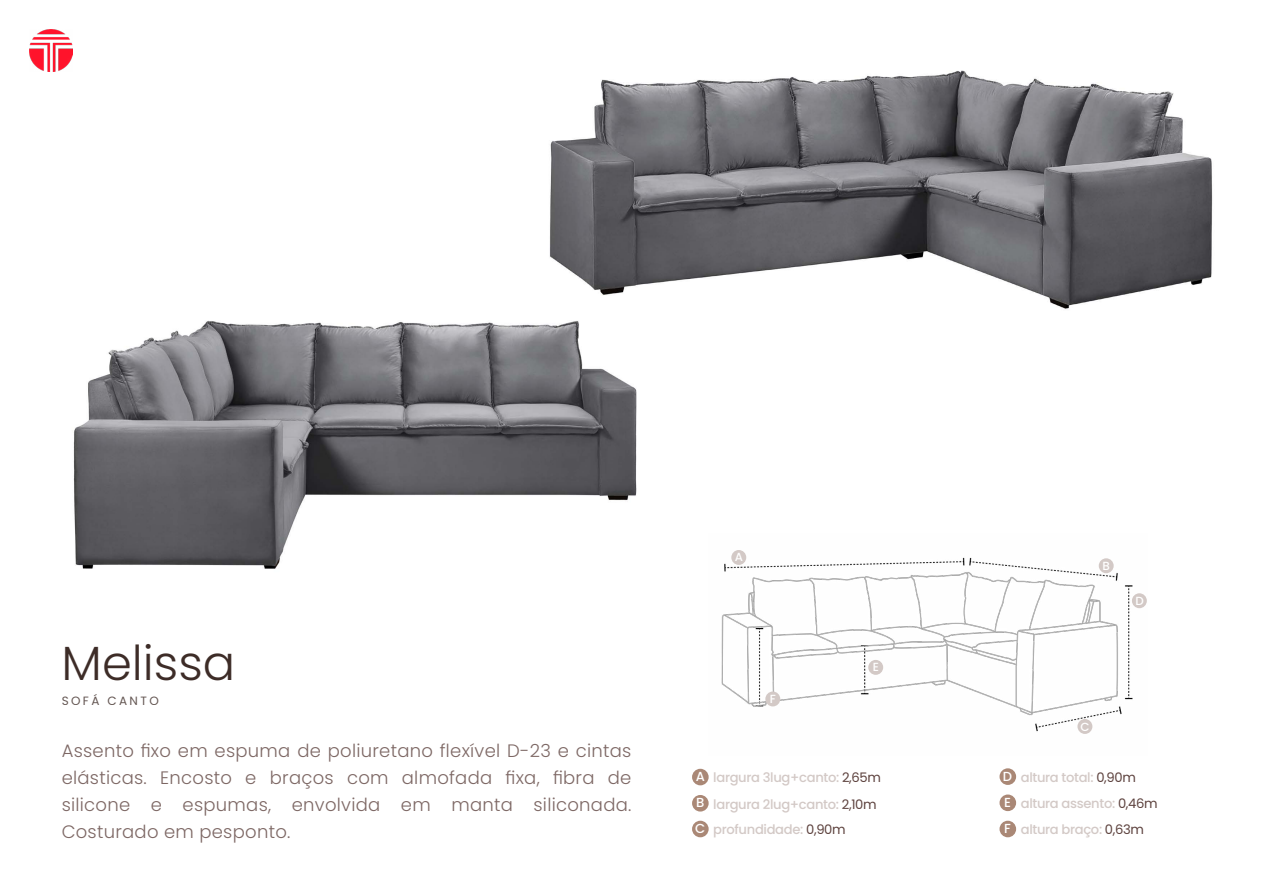
<style>
.page{position:relative;width:1263px;height:893px;background:#fff}
.page>*{position:absolute;margin:0;border:0;box-sizing:border-box;transform-origin:0 0}
.t1{font:300 48px "Poppins";color:#3d2c27}
.t2{font:300 18px/27px "Poppins";letter-spacing:.015em;color:#5d423e;text-align:justify}
.t3{font:500 13.05px/26px "Poppins";letter-spacing:-.025em;color:#d3c9c6}
.t4{font:12px "Poppins";letter-spacing:.2em;color:#3d2c27}
.t5{font:500 11.85px "Poppins";color:#fff}
.s1{color:#fff}
.s2{font-weight:400;color:#5d423e}
</style>
<div class="page">
<img style="left:30px;top:30px;width:42px;height:42px">
<img style="left:549px;top:70px;width:664px;height:239px">
<img style="left:721px;top:550px;width:426px;height:184px">
<div style="left:731px;top:550px;width:15px;height:15px;background:#d3c9c6;border-radius:50%"></div>
<div style="left:1077px;top:719px;width:15px;height:15px;background:#d3c9c6;border-radius:50%"></div>
<div style="left:868px;top:660px;width:15px;height:15px;background:#d3c9c6;border-radius:50%"></div>
<div style="left:1132px;top:593px;width:15px;height:15px;background:#d3c9c6;border-radius:50%"></div>
<div style="left:765px;top:691px;width:15px;height:15px;background:#d3c9c6;border-radius:50%"></div>
<div style="left:1099px;top:558px;width:15px;height:15px;background:#d3c9c6;border-radius:50%"></div>
<div style="left:692px;top:769px;width:17px;height:16px;background:#aa8876;border-radius:50%"></div>
<div style="left:692px;top:795px;width:17px;height:16px;background:#aa8876;border-radius:50%"></div>
<div style="left:692px;top:821px;width:17px;height:16px;background:#aa8876;border-radius:50%"></div>
<div style="left:999px;top:768px;width:17px;height:17px;background:#aa8876;border-radius:50%"></div>
<div style="left:999px;top:794px;width:17px;height:17px;background:#aa8876;border-radius:50%"></div>
<div style="left:999px;top:821px;width:17px;height:16px;background:#aa8876;border-radius:50%"></div>
<img style="left:73px;top:297px;width:594px;height:272px">
<h1 class="t1" style="left:62px;top:635px;width:175px">Melissa</h1>
<p class="t4" style="left:62px;top:693px;width:99px">SOFÁ CANTO</p>
<p class="t2" style="left:62px;top:737px;width:571px">Assento fixo em espuma de poliuretano flexível D-23 e cintas elásticas. Encosto e braços com almofada fixa, fibra de silicone e espumas, envolvida em manta siliconada.<br>Costurado em pesponto.</p>
<p class="t5" style="left:735px;top:550px;width:10px">A</p>
<p class="t5" style="left:770px;top:692px;width:8px">F</p>
<p class="t5" style="left:873px;top:660px;width:8px">E</p>
<p class="t5" style="left:1102px;top:558px;width:9px">B</p>
<p class="t5" style="left:1136px;top:594px;width:10px">D</p>
<p class="t5" style="left:1080px;top:720px;width:11px">C</p>
<p class="t3" style="left:695px;top:765px;width:187px"><span class="s1">A</span> largura 3lug+canto: <span class="s2">2,65m<br></span><span class="s1">B</span> largura 2lug+canto: <span class="s2">2,10m<br></span><span class="s1">C</span> profundidade: <span class="s2">0,90m</span></p>
<p class="t3" style="left:1003px;top:764px;width:156px"><span class="s1">D</span> altura total: <span class="s2">0,90m<br></span><span class="s1">E</span> altura assento: <span class="s2">0,46m<br></span><span class="s1">F</span> altura braço: <span class="s2">0,63m</span></p>
</div>
